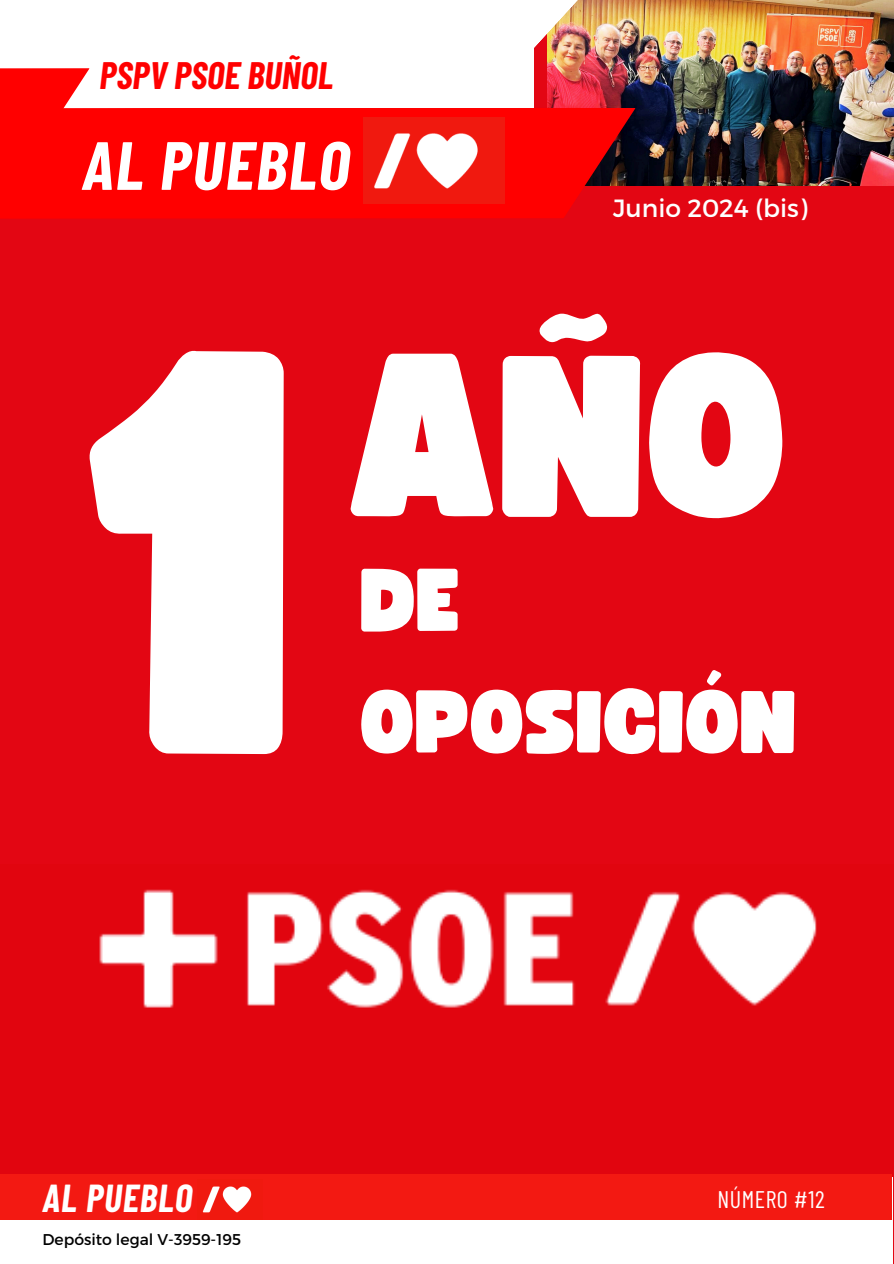
<style>
.page{position:relative;width:894px;height:1264px;background:#fff}
.page>*{position:absolute;margin:0;border:0;box-sizing:border-box;transform-origin:0 0}
.t1{font:566.4px "Funtastic";color:#fff}
.t2{font:227.25px "Funtastic";color:#fff}
.t3{font:87.6px/121.5px "Funtastic";color:#fff}
.t4{font:italic 700 68.1px "Barlow Condensed";letter-spacing:.025em;color:#fff}
.t5{font:italic 700 38.1px "Barlow Condensed";letter-spacing:.025em;color:#fff}
.t6{font:italic 700 37.35px "Barlow Condensed";color:#f00}
.t7{font:24.9px "Montserrat";color:#fefefe}
.t8{font:24px "Barlow Condensed";letter-spacing:.02em;color:#fff}
.t9{font:15.6px "Montserrat";color:#000}
</style>
<div class="page">
<div style="left:0;top:0;width:893px;height:1263px;background:#e30613"></div>
<img style="left:99px;top:889px;width:794px;height:290px">
<div style="left:0;top:1177px;width:891px;height:86px;background:#fff"></div>
<div style="left:0;top:1174px;width:891px;height:45px;background:#f31912"></div>
<img style="left:202px;top:1186px;width:50px;height:27px">
<div style="left:0;top:0;width:533px;height:217px;background:#fff"></div>
<img style="left:613px;top:0;width:280px;height:185px">
<img style="left:533px;top:0;width:80px;height:108px">
<svg style="left:0;top:108px;width:635px;height:111px;background:#f40001"></svg>
<div style="left:0;top:68px;width:90px;height:111px;background:#f00"></div>
<img style="left:363px;top:117px;width:141px;height:87px">
<h1 class="t6" style="left:99px;top:51px;width:235px">PSPV PSOE BUÑOL</h1>
<h2 class="t4" style="left:82px;top:122px;width:269px">AL PUEBLO</h2>
<p class="t7" style="left:613px;top:192px;width:196px">Junio 2024 (bis)</p>
<p class="t1" style="left:90px;top:301px;width:218px">1</p>
<h5 class="t2" style="left:350px;top:333px;width:442px">AÑO</h5>
<p class="t3" style="left:361px;top:544px;width:438px">DE<br>OPOSICIÓN</p>
<h6 class="t5" style="left:42px;top:1173px;width:151px">AL PUEBLO</h6>
<p class="t9" style="left:42px;top:1229px;width:200px">Depósito legal V-3959-195</p>
<h4 class="t8" style="left:717px;top:1183px;width:109px">NÚMERO #12</h4>
</div>
